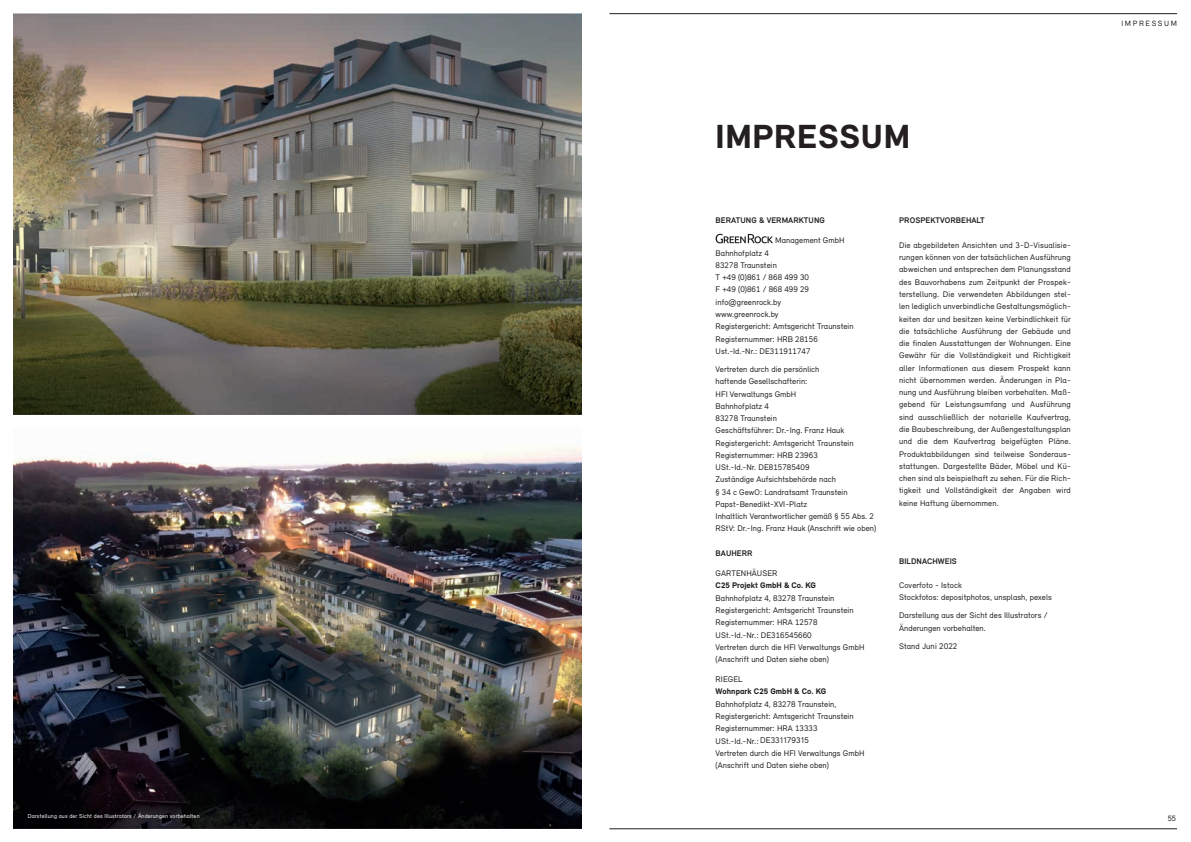
<style>
.page{position:relative;width:1191px;height:842px;background:#fff}
.page>*{position:absolute;margin:0;border:0;box-sizing:border-box;transform-origin:0 0}
.t1{font:900 34.3px "Relevant";letter-spacing:.02em;color:#231f20}
.t2{font:8.5px "Relevant";letter-spacing:.01em;color:#231f20}
.t3{font:8.3px/12.3px "Relevant";letter-spacing:.005em;color:#231f20}
.t4{font:700 8.3px "Relevant";letter-spacing:.005em;color:#231f20}
.t5{font:900 8.3px "Relevant";letter-spacing:.005em;color:#231f20}
.t6{font:8px "Relevant";color:#231f20}
.t7{font:7.9px "Relevant";letter-spacing:.2em;color:#231f20}
.t8{font:6.9px "Relevant";color:#231f20}
.t9{font:5.9px "Relevant";letter-spacing:.02em;color:#fff}
</style>
<div class="page">
<hr style="left:609px;top:13px;width:568px;height:1px;background:#231f20">
<hr style="left:609px;top:828px;width:568px;height:1px;background:#231f20">
<svg style="left:715px;top:234px;width:58px;height:9px"></svg>
<img style="left:14px;top:447px;width:567px;height:381px">
<img style="left:14px;top:14px;width:567px;height:400px">
<h1 class="t1" style="left:715px;top:116px;width:196px">IMPRESSUM</h1>
<p class="t4" style="left:715px;top:215px;width:111px">BERATUNG &amp; VERMARKTUNG</p>
<p class="t3" style="left:775px;top:234px;width:71px">Management GmbH</p>
<p class="t3" style="left:715px;top:246px;width:139px">Bahnhofplatz 4<br>83278 Traunstein<br>T +49 (0)861 / 868 499 30<br>F +49 (0)861 / 868 499 29 info@greenrock.by<br>www.greenrock.by<br>Registergericht: Amtsgericht Traunstein<br>Registernummer: HRB 28156<br>Ust.-Id.-Nr.: DE311911747</p>
<p class="t3" style="left:715px;top:363px;width:162px">Vertreten durch die persönlich<br>haftende Gesellschafterin:<br>HFI Verwaltungs GmbH<br>Bahnhofplatz 4<br>83278 Traunstein<br>Geschäftsführer: Dr.-Ing. Franz Hauk<br>Registergericht: Amtsgericht Traunstein<br>Registernummer: HRB 23963<br>USt.-Id.-Nr. DE815785409<br>Zuständige Aufsichtsbehörde nach<br>§ 34 c GewO: Landratsamt Traunstein<br>Papst-Benedikt-XVI-Platz<br>Inhaltlich Verantwortlicher gemäß § 55 Abs. 2<br>RStV: Dr.-Ing. Franz Hauk (Anschrift wie oben)</p>
<p class="t4" style="left:715px;top:548px;width:38px">BAUHERR</p>
<p class="t3" style="left:715px;top:567px;width:63px">GARTENHÄUSER</p>
<p class="t5" style="left:715px;top:581px;width:102px">C25 Projekt GmbH &amp; Co. KG</p>
<p class="t3" style="left:715px;top:591px;width:150px">Bahnhofplatz 4, 83278 Traunstein Registergericht: Amtsgericht Traunstein Registernummer: HRA 12578<br>USt.-Id.-Nr.: DE316545660<br>Vertreten durch die HFI Verwaltungs GmbH (Anschrift und Daten siehe oben)</p>
<p class="t3" style="left:715px;top:673px;width:29px">RIEGEL</p>
<p class="t5" style="left:715px;top:687px;width:112px">Wohnpark C25 GmbH &amp; Co. KG</p>
<p class="t3" style="left:715px;top:698px;width:150px">Bahnhofplatz 4, 83278 Traunstein, Registergericht: Amtsgericht Traunstein Registernummer: HRA 13333<br>USt.-Id.-Nr.: wurde beantragt<br>Vertreten durch die HFI Verwaltungs GmbH (Anschrift und Daten siehe oben)</p>
<p class="t2" style="left:760px;top:735px;width:50px">DE331179315</p>
<p class="t4" style="left:899px;top:215px;width:87px">PROSPEKTVORBEHALT</p>
<p class="t3" style="left:899px;top:239px;width:173px;text-align:justify">Die abgebildeten Ansichten und 3-D-Visualisie&shy;rungen können von der tatsächlichen Ausführung abweichen und entsprechen dem Planungsstand des Bauvorhabens zum Zeitpunkt der Prospek&shy;terstellung. Die verwendeten Abbildungen stel&shy;len lediglich unverbindliche Gestaltungsmöglich&shy;keiten dar und besitzen keine Verbindlichkeit für die tatsächliche Ausführung der Gebäude und die finalen Ausstattungen der Wohnungen. Eine Gewähr für die Vollständigkeit und Richtigkeit aller Informationen aus diesem Prospekt kann nicht übernommen werden. Änderungen in Pla&shy;nung und Ausführung bleiben vorbehalten. Maß&shy;gebend für Leistungsumfang und Ausführung sind ausschließlich der notarielle Kaufvertrag, die Baubeschreibung, der Außengestaltungsplan und die dem Kaufvertrag beigefügten Pläne.<br>Produktabbildungen sind teilweise Sonderaus&shy;stattungen. Dargestellte Bäder, Möbel und Kü&shy;chen sind als beispielhaft zu sehen. Für die Rich&shy;tigkeit und Vollständigkeit der Angaben wird keine Haftung übernommen.</p>
<p class="t4" style="left:899px;top:556px;width:59px">BILDNACHWEIS</p>
<p class="t3" style="left:899px;top:579px;width:154px">Coverfoto - Istock<br>Stockfotos: depositphotos, unsplash, pexels</p>
<p class="t3" style="left:899px;top:609px;width:150px">Darstellung aus der Sicht des Illustrators /<br>Änderungen vorbehalten.</p>
<p class="t3" style="left:899px;top:640px;width:72px">Stand Oktober 2020</p>
<p class="t2" style="left:922px;top:641px;width:36px">Juni 2022</p>
<p class="t7" style="left:1121px;top:19px;width:57px">IMPRESSUM</p>
<p class="t9" style="left:28px;top:812px;width:173px">Darstellung aus der Sicht des Illustrators / Änderungen vorbehalten</p>
<p class="t6" style="left:1167px;top:813px;width:10px">55</p>
<p class="t8" style="left:1169px;top:814px;width:9px">57</p>
</div>
